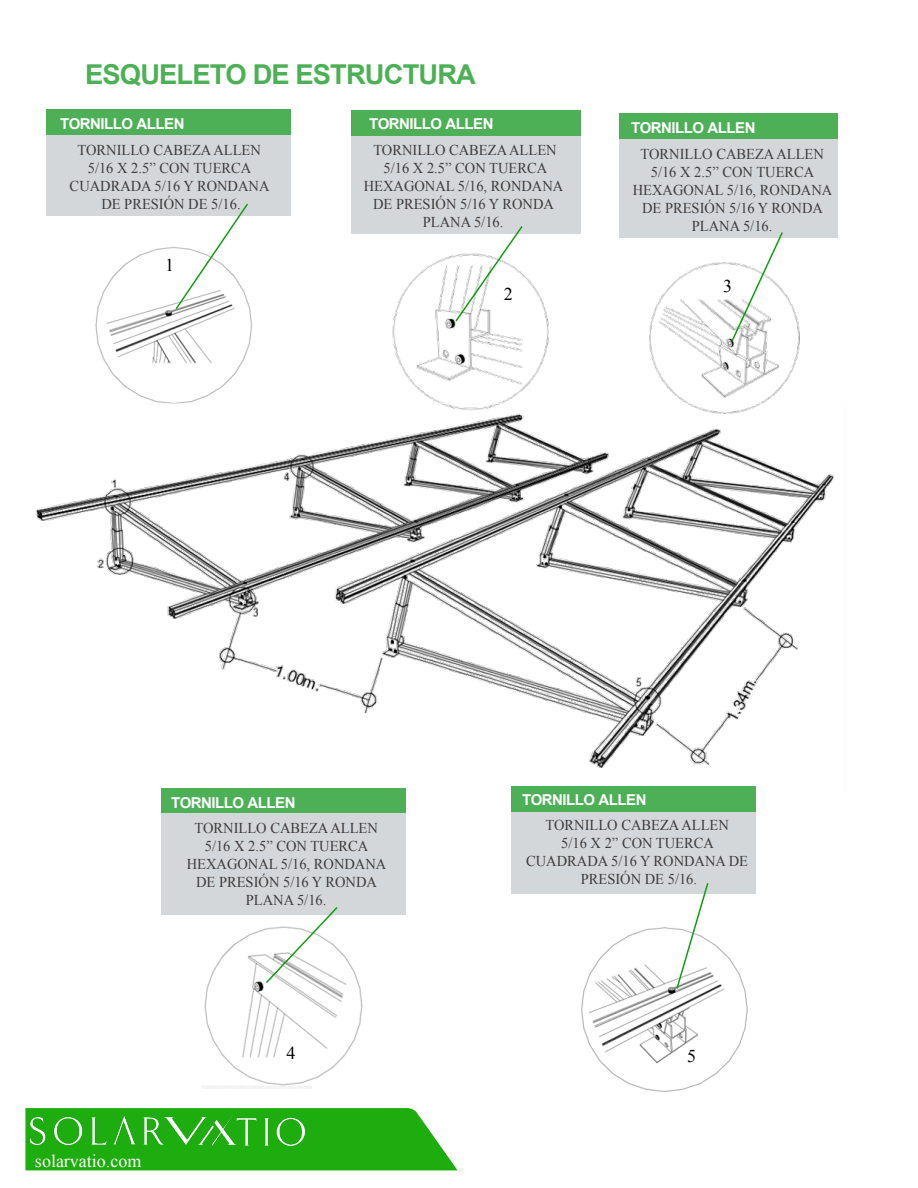
<style>
.page{position:relative;width:918px;height:1188px;background:#fff}
.page>*{position:absolute;margin:0;border:0;box-sizing:border-box;transform-origin:0 0}
.t1{font:700 27.3px "Arial";letter-spacing:-.035em;color:#4db056}
.t2{font:18px "Times New Roman";color:#fff}
.t3{font:18px "Times New Roman";color:#000}
.t4{font:15px/18px "Times New Roman";color:#3f3c3c;text-align:center}
.t5{font:700 15px "Arial";letter-spacing:-.035em;color:#fff}
</style>
<div class="page">
<svg style="left:25px;top:1108px;width:433px;height:62px;background:#30b321"></svg>
<img style="left:31px;top:1114px;width:274px;height:31px">
<img style="left:95px;top:247px;width:157px;height:157px">
<div style="left:46px;top:134px;width:245px;height:82px;background:#d4d7d9"></div>
<svg style="left:174px;top:203px;width:76px;height:108px"></svg>
<div style="left:351px;top:134px;width:230px;height:100px;background:#d4d7d9"></div>
<img style="left:392px;top:255px;width:157px;height:149px">
<div style="left:619px;top:138px;width:219px;height:100px;background:#d4d7d9"></div>
<img style="left:649px;top:262px;width:151px;height:142px">
<svg style="left:730px;top:232px;width:54px;height:111px"></svg>
<svg style="left:454px;top:226px;width:70px;height:97px"></svg>
<div style="left:46px;top:109px;width:245px;height:26px;background:#4db056"></div>
<div style="left:351px;top:110px;width:230px;height:26px;background:#4db056"></div>
<div style="left:620px;top:113px;width:218px;height:26px;background:#4db056"></div>
<div style="left:161px;top:788px;width:245px;height:26px;background:#4db056"></div>
<div style="left:161px;top:814px;width:245px;height:101px;background:#d4d7d9"></div>
<div style="left:511px;top:787px;width:244px;height:25px;background:#4db056"></div>
<div style="left:511px;top:812px;width:244px;height:82px;background:#d4d7d9"></div>
<img style="left:202px;top:929px;width:161px;height:159px">
<img style="left:581px;top:927px;width:167px;height:165px">
<svg style="left:264px;top:907px;width:75px;height:78px"></svg>
<svg style="left:675px;top:883px;width:35px;height:107px"></svg>
<img style="left:35px;top:404px;width:799px;height:391px">
<h1 class="t1" style="left:85px;top:55px;width:392px">ESQUELETO DE ESTRUCTURA</h1>
<p class="t5" style="left:60px;top:113px;width:126px">TORNILLO ALLEN</p>
<p class="t5" style="left:369px;top:113px;width:126px">TORNILLO ALLEN</p>
<p class="t5" style="left:631px;top:117px;width:126px">TORNILLO ALLEN</p>
<p class="t4" style="left:70px;top:140px;width:201px">TORNILLO CABEZA ALLEN<br>5/16 X 2.5” CON TUERCA<br>CUADRADA 5/16 Y RONDANA<br>DE PRESIÓN DE 5/16.</p>
<p class="t4" style="left:364px;top:140px;width:201px">TORNILLO CABEZA ALLEN<br>5/16 X 2.5” CON TUERCA<br>HEXAGONAL 5/16, RONDANA<br>DE PRESIÓN 5/16 Y RONDA<br>PLANA 5/16.</p>
<p class="t4" style="left:633px;top:144px;width:201px">TORNILLO CABEZA ALLEN<br>5/16 X 2.5” CON TUERCA<br>HEXAGONAL 5/16, RONDANA<br>DE PRESIÓN 5/16 Y RONDA<br>PLANA 5/16.</p>
<p class="t3" style="left:165px;top:252px;width:10px">1</p>
<p class="t3" style="left:504px;top:281px;width:10px">2</p>
<p class="t3" style="left:723px;top:274px;width:10px">3</p>
<p class="t5" style="left:171px;top:793px;width:126px">TORNILLO ALLEN</p>
<p class="t5" style="left:522px;top:790px;width:126px">TORNILLO ALLEN</p>
<p class="t4" style="left:526px;top:815px;width:223px">TORNILLO CABEZA ALLEN<br>5/16 X 2” CON TUERCA<br>CUADRADA 5/16 Y RONDANA DE<br>PRESIÓN DE 5/16.</p>
<p class="t4" style="left:187px;top:818px;width:201px">TORNILLO CABEZA ALLEN<br>5/16 X 2.5” CON TUERCA<br>HEXAGONAL 5/16, RONDANA<br>DE PRESIÓN 5/16 Y RONDA<br>PLANA 5/16.</p>
<p class="t2" style="left:35px;top:1148px;width:108px">solarvatio.com</p>
<p class="t3" style="left:286px;top:1040px;width:10px">4</p>
<p class="t3" style="left:687px;top:1043px;width:10px">5</p>
</div>
